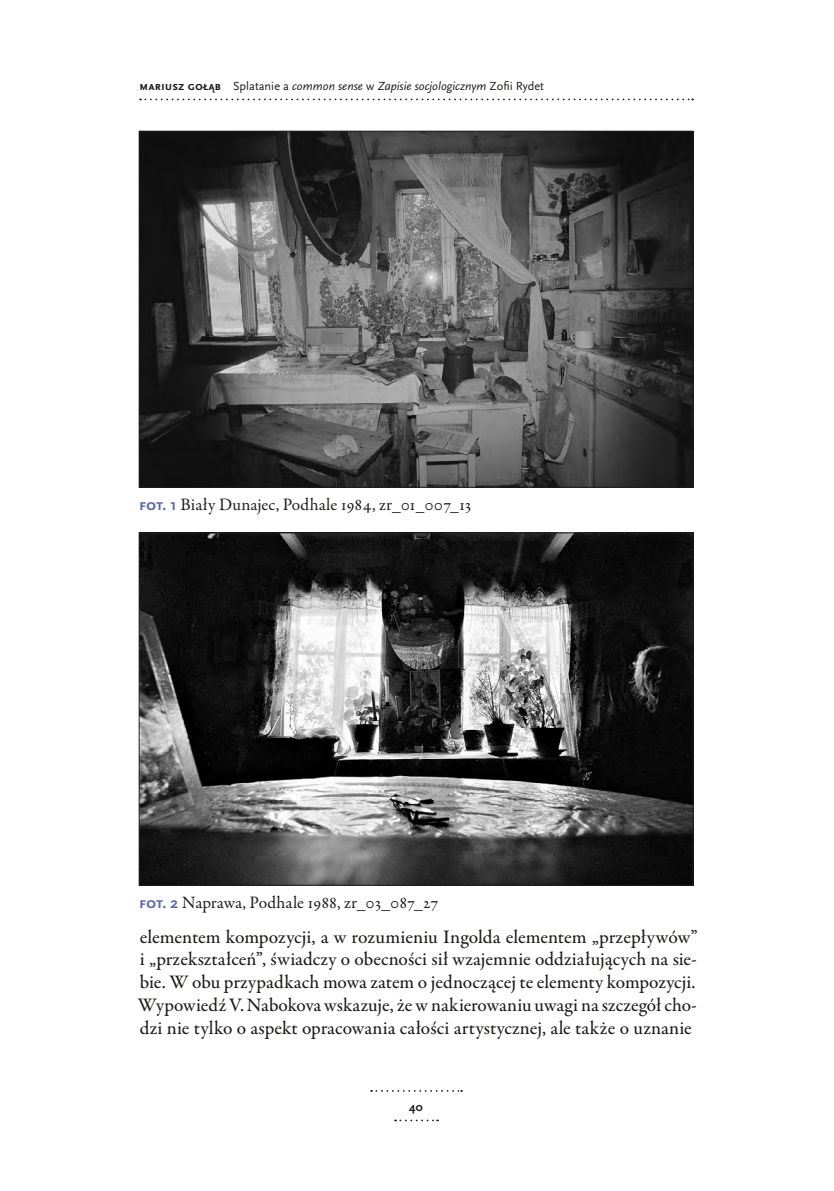
<style>
.page{position:relative;width:834px;height:1191px;background:#fff}
.page>*{position:absolute;margin:0;border:0;box-sizing:border-box;transform-origin:0 0}
.t1{font:500 19.25px/22.8px "Garamond Premr Pro";color:#1d1d1b}
.t2{font:17.5px "Garamond Premr Pro";letter-spacing:-.005em;color:#1d1d1b}
.t3{font:italic 12.25px "Scala Sans Pro";color:#1d1d1b}
.t4{font:700 12.25px "Scala Sans Pro";color:#1d1d1b}
.s1{font-weight:700;font-style:normal}
.s2{font-style:normal}
.s3{font-family:"Scala Sans Pro";font-weight:700;font-size:15.75px;color:#596aa8}
</style>
<div class="page">
<svg style="left:371px;top:1090px;width:91px;height:1px"></svg>
<svg style="left:395px;top:1119px;width:43px;height:2px"></svg>
<img style="left:141px;top:133px;width:550px;height:352px">
<img style="left:141px;top:535px;width:550px;height:348px">
<svg style="left:140px;top:99px;width:553px;height:1px"></svg>
<p class="t3" style="left:139px;top:79px;width:406px"><span class="s1">M ariusz Gołąb</span> <span class="s2">Splatanie a</span> common sense <span class="s2">w</span> Zapisie socjologicznym <span class="s2">Zofii Rydet</span></p>
<p class="t2" style="left:139px;top:494px;width:334px"><span class="s3">Fot. 1</span> Biały Dunajec, Podhale 1984, zr_01_007_13</p>
<p class="t2" style="left:139px;top:892px;width:301px"><span class="s3">Fot. 2</span> Naprawa, Podhale 1988, zr_03_087_27</p>
<p class="t1" style="left:138px;top:925px;width:561px">elementem kompozycji, a w rozumieniu Ingolda elementem „przepływów” i „przekształceń”, świadczy o obecności sił wzajemnie oddziałujących na sie&shy;bie. W obu przypadkach mowa zatem o jednoczącej te elementy kompozycji.<br>Wypowiedź V.Nabokova wskazuje, że w nakierowaniu uwagi na szczegół cho&shy;dzi nie tylko o aspekt opracowania całości artystycznej, ale także o uznanie</p>
<p class="t4" style="left:409px;top:1099px;width:15px">40</p>
</div>
